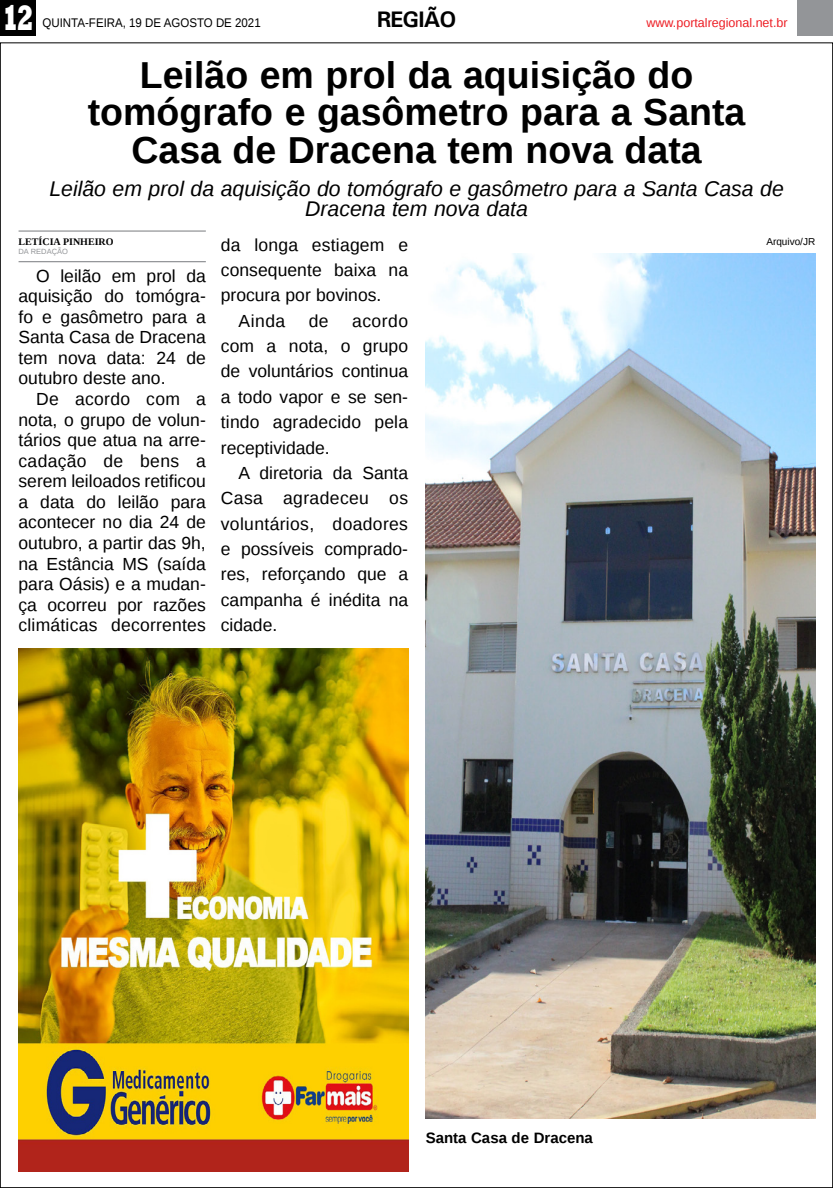
<style>
.page{position:relative;width:833px;height:1188px;background:#fff}
.page>*{position:absolute;margin:0;border:0;box-sizing:border-box;transform-origin:0 0}
.TÍTULO{font:700 37.5px/37.5px "Liberation Sans";color:#000;text-align:center}
.t1{font:800 36.12px "Rockwell";color:#fff;scale:.7 1}
.TITULO_PG{font:700 22.5px "Univers";letter-spacing:-.04em;color:#000}
.LINHA_FINA{font:italic 21.25px/20px "Liberation Sans";color:#000;text-align:center}
.MATÉRIA{font:17.5px/20.5px "Liberation Sans";color:#000;text-align:justify}
.LEGENDA{font:700 15px "Liberation Sans";color:#000}
.DATA_PG{font:12.5px "Liberation Sans";color:#000;scale:.92 1}
.DATA_PG-2{font:12.5px "Liberation Sans";color:#ed1d24}
.CRÉDITO_NOME{font:700 10px "Liberation Serif";color:#000}
.CRÉDITO_FOTO{font:10px "Liberation Sans";color:#000}
.CRÉDITO_MATÉRIA{font:7.5px "Liberation Sans";color:#939598}
</style>
<div class="page">
<div style="left:0;top:0;width:36px;height:35px;background:#000"></div>
<div style="left:797px;top:0;width:36px;height:35px;background:#939598"></div>
<img style="left:19px;top:648px;width:389px;height:523px">
<hr style="left:19px;top:230px;width:187px;height:1px;background:#939598">
<hr style="left:19px;top:261px;width:187px;height:1px;background:#939598">
<img style="left:426px;top:253px;width:389px;height:864px">
<p class="t1" style="left:2px;top:-3px;width:48px">12</p>
<p class="DATA_PG" style="left:43px;top:15px;width:239px">QUINTA-FEIRA, 19 DE AGOSTO DE 2021</p>
<p class="TITULO_PG" style="left:377px;top:5px;width:81px">REGIÃO</p>
<p class="DATA_PG-2" style="left:646px;top:15px;width:143px">www.portalregional.net.br</p>
<p class="TÍTULO" style="left:140px;top:55px;width:555px">Leilão em prol da aquisição do</p>
<p class="TÍTULO" style="left:88px;top:93px;width:659px">tomógrafo e gasômetro para a Santa<br>Casa de Dracena tem nova data</p>
<p class="LINHA_FINA" style="left:49px;top:179px;width:736px">Leilão em prol da aquisição do tomógrafo e gasômetro para a Santa Casa de<br>Dracena tem nova data</p>
<p class="CRÉDITO_NOME" style="left:19px;top:234px;width:96px">LETÍCIA PINHEIRO</p>
<p class="CRÉDITO_MATÉRIA" style="left:19px;top:247px;width:51px">DA REDAÇÃO</p>
<p class="MATÉRIA" style="left:19px;top:266px;width:189px;text-indent:18px">O leilão em prol da aquisição do tomógra&shy;fo e gasômetro para a Santa Casa de Dracena tem nova data: 24 de outubro deste ano.</p>
<p class="MATÉRIA" style="left:19px;top:389px;width:189px;text-indent:18px">De acordo com a nota, o grupo de volun&shy;tários que atua na arre&shy;cadação de bens a serem leiloados retificou a data do leilão para acontecer no dia 24 de outubro, a partir das 9h, na Estância MS (saída para Oásis) e a mudan&shy;ça ocorreu por razões climáticas decorrentes</p>
<p class="CRÉDITO_FOTO" style="left:766px;top:235px;width:50px">Arquivo/JR</p>
<p class="MATÉRIA" style="left:221px;top:232px;width:189px;line-height:25.4px">da longa estiagem e consequente baixa na procura por bovinos.</p>
<p class="MATÉRIA" style="left:238px;top:311px;width:48px">Ainda</p>
<p class="MATÉRIA" style="left:309px;top:311px;width:21px">de</p>
<p class="MATÉRIA" style="left:221px;top:308px;width:189px;line-height:25.4px;text-indent:131px">acordo com a nota, o grupo de voluntários continua a todo vapor e se sen&shy;tindo agradecido pela receptividade.</p>
<p class="MATÉRIA" style="left:221px;top:461px;width:189px;line-height:25.4px;text-indent:18px">A diretoria da Santa Casa agradeceu os voluntários, doadores e possíveis comprado&shy;res, reforçando que a campanha é inédita na cidade.</p>
<p class="LEGENDA" style="left:426px;top:1127px;width:169px">Santa Casa de Dracena</p>
</div>
